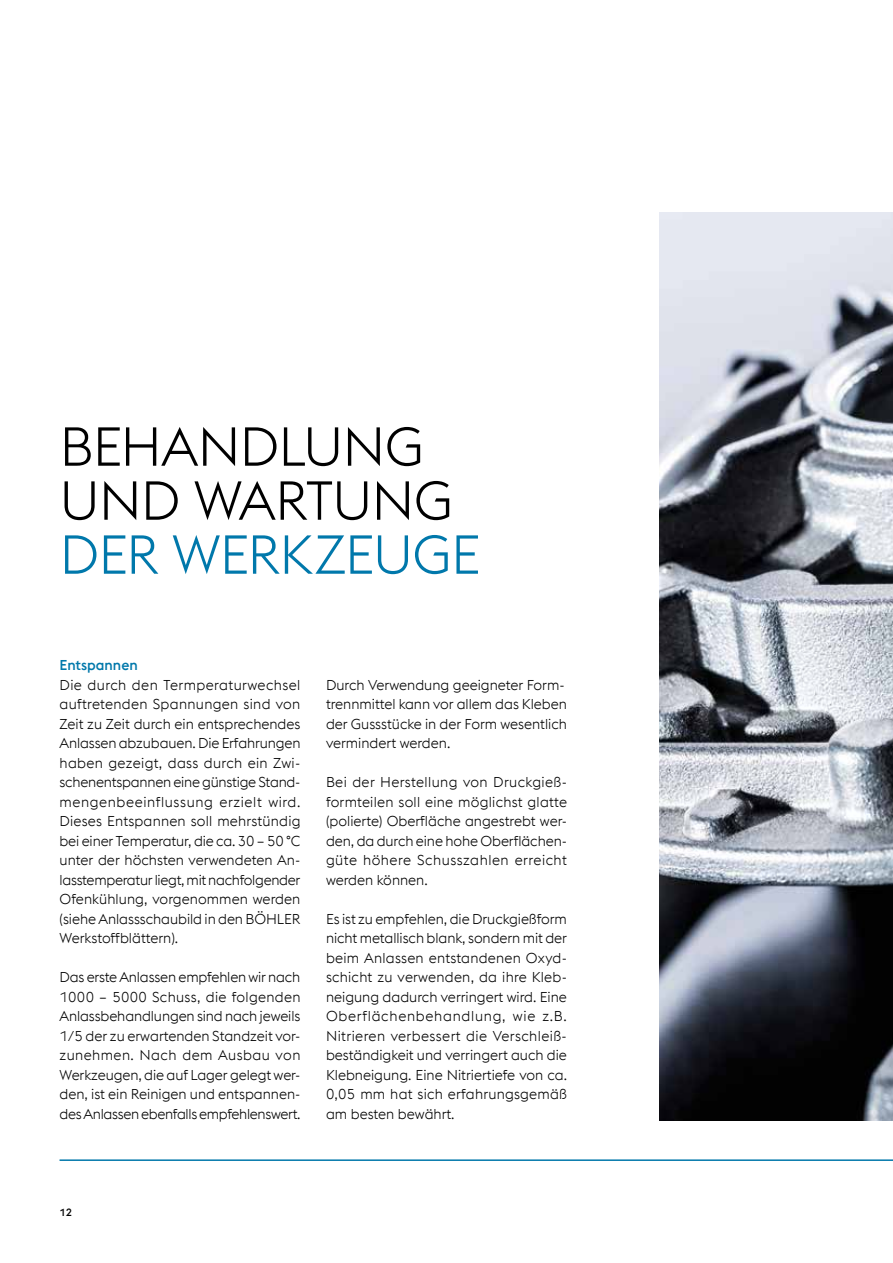
<style>
.page{position:relative;width:893px;height:1263px;background:#fff}
.page>*{position:absolute;margin:0;border:0;box-sizing:border-box;transform-origin:0 0}
.t1{font:300 54px/54px "voestalpine";letter-spacing:-.015em;color:#000}
.t2{font:300 54px "voestalpine";letter-spacing:-.015em;color:#0078ab}
.t3{font:300 14.25px/19.5px "voestalpine";color:#000;text-align:justify}
.t4{font:500 14.25px "voestalpine";color:#0078ab}
.t5{font:500 10.5px "voestalpine";color:#000}
</style>
<div class="page">
<hr style="left:60px;top:1159px;width:833px;height:2px;background:#0078ab">
<img style="left:659px;top:213px;width:234px;height:907px">
<h1 class="t1" style="left:60px;top:420px;width:395px">BEHANDLUNG<br>UND WARTUNG</h1>
<h1 class="t2" style="left:60px;top:524px;width:423px">DER WERKZEUGE</h1>
<p class="t4" style="left:60px;top:657px;width:80px">Entspannen</p>
<p class="t3" style="left:60px;top:675px;width:243px">Die durch den Termperaturwechsel auftretenden Spannungen sind von Zeit zu Zeit durch ein entsprechendes Anlassen abzubauen. Die Erfahrungen haben gezeigt, dass durch ein Zwi&shy;schenentspannen eine günstige Stand&shy;mengenbeeinflussung erzielt wird.<br>Dieses Entspannen soll mehrstündig bei einer Temperatur, die ca. 30 – 50 °C unter der höchsten verwendeten An&shy;lasstemperatur liegt, mit nachfolgender Ofenkühlung, vorgenommen werden (siehe Anlassschaubild in den BÖHLER Werkstoffblättern).</p>
<p class="t3" style="left:60px;top:967px;width:243px">Das erste Anlassen empfehlen wir nach 1000 – 5000 Schuss, die folgenden Anlassbehandlungen sind nach jeweils 1/5 der zu erwartenden Standzeit vor&shy;zunehmen. Nach dem Ausbau von Werkzeugen, die auf Lager gelegt wer&shy;den, ist ein Reinigen und entspannen&shy;des Anlassen ebenfalls empfehlenswert.</p>
<p class="t3" style="left:326px;top:675px;width:242px;text-align:left">Durch Verwendung geeigneter Form&shy;trennmittel kann vor allem das Kleben der Gussstücke in der Form wesentlich vermindert werden.</p>
<p class="t3" style="left:326px;top:772px;width:243px">Bei der Herstellung von Druckgieß&shy;formteilen soll eine möglichst glatte (polierte) Oberfläche angestrebt wer&shy;den, da durch eine hohe Oberflächen&shy;güte höhere Schusszahlen erreicht werden können.</p>
<p class="t3" style="left:326px;top:909px;width:243px">Es ist zu empfehlen, die Druckgießform nicht metallisch blank, sondern mit der beim Anlassen entstandenen Oxyd&shy;schicht zu verwenden, da ihre Kleb&shy;neigung dadurch verringert wird. Eine Oberflächenbehandlung, wie z.B.<br>Nitrieren verbessert die Verschleiß&shy;beständigkeit und verringert auch die Klebneigung. Eine Nitriertiefe von ca.<br>0,05 mm hat sich erfahrungsgemäß am besten bewährt.</p>
<p class="t5" style="left:60px;top:1205px;width:14px">12</p>
</div>
